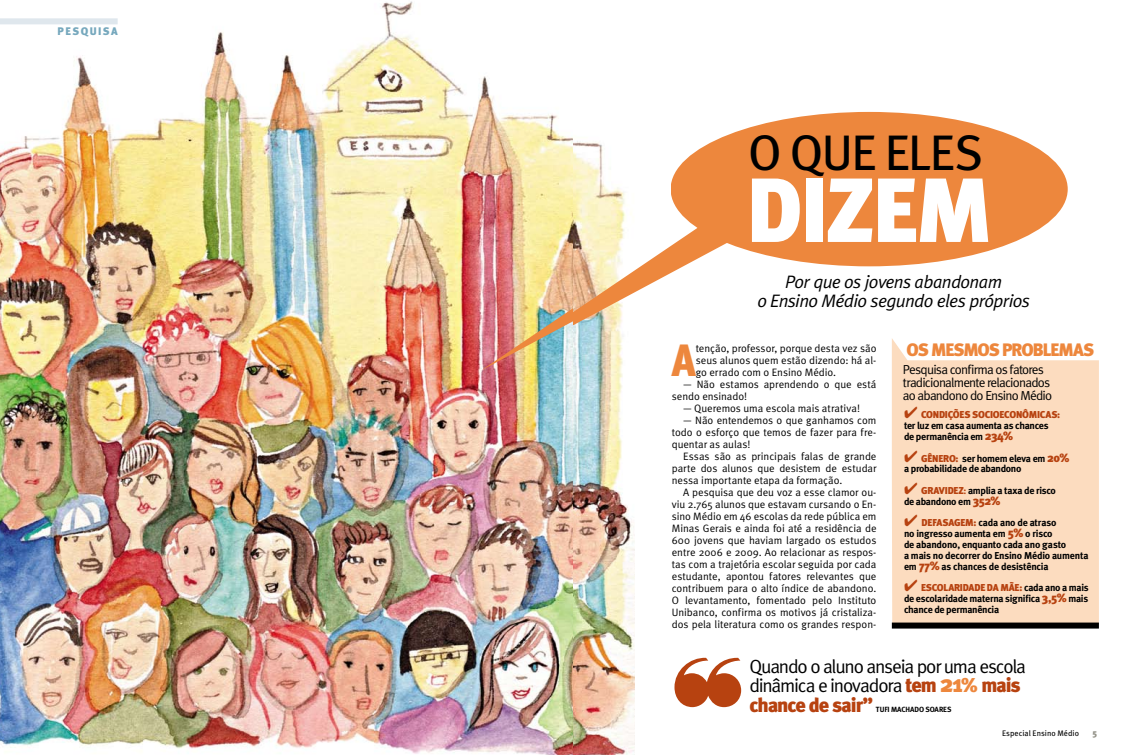
<style>
.page{position:relative;width:1146px;height:755px;background:#fff}
.page>*{position:absolute;margin:0;border:0;box-sizing:border-box;transform-origin:0 0}
.t1{font:900 90.9px "Meta";letter-spacing:-.025em;color:#fff}
.t2{font:49.9px "Meta";letter-spacing:-.025em;color:#000}
.t3{font:45.1px "Meta Cond Black LF";color:#ed873d}
.t4{font:900 20px "Meta";letter-spacing:-.05em;color:#b74210}
.t5{font:19px/19.5px "Meta Normal";letter-spacing:-.065em;color:#000}
.t6{font:italic 18px/19.1px "Meta Normal";letter-spacing:-.03em;color:#000;text-align:center}
.t7{font:900 18px "Meta";letter-spacing:-.055em;color:#ed873d}
.t8{font:13px/13px "Meta Normal";letter-spacing:-.06em;color:#000}
.t9{font:900 11px "Meta";letter-spacing:.13em;color:#76a8bd}
.t10{font:10.7px/12px "Meta Normal";color:#000;text-align:justify}
.t11{font:700 10px/10.8px "Meta";letter-spacing:-.02em;color:#000}
.t12{font:900 9px "Meta";color:#949389}
.t13{font:8px "Meta Book LF";letter-spacing:.01em;color:#000}
.t14{font:700 7.5px "Meta";letter-spacing:-.005em;color:#000}
.s1{color:#b74210}
.s2{font-weight:900;color:#b74210}
.s3{font-weight:900;font-size:12px;color:#b74210}
.s4{font-family:"Meta";font-weight:900;font-size:20px;color:#b74210}
.s5{font-family:"Meta";font-weight:900;font-size:24px;color:#ed873d}
.s6{font-family:"Meta";font-weight:900;font-size:20px;color:#ed873d}
</style>
<div class="page">
<div style="left:670px;top:112px;width:397px;height:154px;background:#ed873d;border-radius:50%"></div>
<img style="left:573px;top:141px;width:61px;height:613px">
<svg style="left:892px;top:338px;width:206px;height:284px;background:#fcdec3"></svg>
<div style="left:891px;top:622px;width:207px;height:6px;background:#000"></div>
<img style="left:0;top:1px;width:573px;height:753px">
<div style="left:0;top:18px;width:118px;height:6px;background:#dfe7ed"></div>
<img style="left:481px;top:218px;width:263px;height:152px">
<svg style="left:568px;top:749px;width:8px;height:6px"></svg>
<p class="t9" style="left:58px;top:25px;width:61px">PESQUISA</p>
<h2 class="t2" style="left:748px;top:123px;width:236px">O QUE ELES</h2>
<h1 class="t1" style="left:746px;top:155px;width:248px">DIZEM</h1>
<h3 class="t6" style="left:757px;top:271px;width:274px">Por que os jovens abandonam<br>o Ensino Médio segundo eles próprios</h3>
<h3 class="t3" style="left:671px;top:333px;width:25px">A</h3>
<p class="t10" style="left:695px;top:342px;width:182px">tenção, professor, porque desta vez são seus alunos quem estão dizendo: há al&shy;go errado com o Ensino Médio.</p>
<p class="t10" style="left:671px;top:378px;width:206px;text-indent:11px">— Não estamos aprendendo o que está sendo ensinado!</p>
<p class="t10" style="left:683px;top:402px;width:178px">— Queremos uma escola mais atrativa!</p>
<p class="t10" style="left:671px;top:414px;width:206px;text-indent:11px">— Não entendemos o que ganhamos com todo o esforço que temos de fazer para fre&shy;quentar as aulas!</p>
<p class="t10" style="left:671px;top:450px;width:206px;text-indent:11px">Essas são as principais falas de grande parte dos alunos que desistem de estudar nessa importante etapa da formação.</p>
<p class="t10" style="left:671px;top:486px;width:206px;text-indent:11px">A pesquisa que deu voz a esse clamor ou&shy;viu 2.765 alunos que estavam cursando o En&shy;sino Médio em 46 escolas da rede pública em Minas Gerais e ainda foi até a residência de 600 jovens que haviam largado os estudos entre 2006 e 2009. Ao relacionar as respos&shy;tas com a trajetória escolar seguida por cada estudante, apontou fatores relevantes que contribuem para o alto índice de abandono.<br>O levantamento, fomentado pelo Instituto Unibanco, confirma os motivos já cristaliza&shy;dos pela literatura como os grandes respon-</p>
<h3 class="t7" style="left:906px;top:339px;width:189px">OS MESMOS PROBLEMAS</h3>
<p class="t8" style="left:902px;top:362px;width:151px">Pesquisa confirma os fatores tradicionalmente relacionados ao abandono do Ensino Médio</p>
<p class="t11" style="left:903px;top:409px;width:158px"><span class="s1">✔</span> <span class="s2">CONDIÇÕES SOCIOECONÔMICAS: </span>ter luz em casa aumenta as chances de permanência em <span class="s3">234%</span></p>
<p class="t11" style="left:903px;top:452px;width:167px"><span class="s1">✔</span> <span class="s2">GÊNERO:</span> ser homem eleva em <span class="s3">20% </span>a probabilidade de abandono</p>
<p class="t11" style="left:903px;top:484px;width:153px"><span class="s1">✔</span> <span class="s2">GRAVIDEZ</span><span class="s1">:</span> amplia a taxa de risco de abandono em <span class="s3">352%</span></p>
<p class="t11" style="left:903px;top:517px;width:186px"><span class="s1">✔</span> <span class="s2">DEFASAGEM:</span> cada ano de atraso<br>no ingresso aumenta em <span class="s3">5%</span> o risco<br>de abandono, enquanto cada ano gasto<br>a mais no decorrer do Ensino Médio aumenta em <span class="s3">77%</span> as chances de desistência</p>
<p class="t11" style="left:903px;top:582px;width:186px;text-align:justify"><span class="s1">✔</span> <span class="s2">ESCOLARIDADE DA MÃE:</span> cada ano a mais de escolaridade materna significa <span class="s3">3,5%</span> mais chance de permanência</p>
<h3 class="t5" style="left:749px;top:655px;width:278px">Quando o aluno anseia por uma escola dinâmica e inovadora <span class="s4">TEM</span> <span class="s5">21</span><span class="s6">%</span> <span class="s4">MAIS</span></h3>
<h3 class="t4" style="left:749px;top:692px;width:125px">CHANCE DE SAIR”</h3>
<p class="t14" style="left:875px;top:704px;width:77px">Tufi Machado SoarES</p>
<p class="t13" style="left:1002px;top:728px;width:78px">Especial Ensino Médio</p>
<p class="t12" style="left:1092px;top:727px;width:6px">5</p>
</div>
